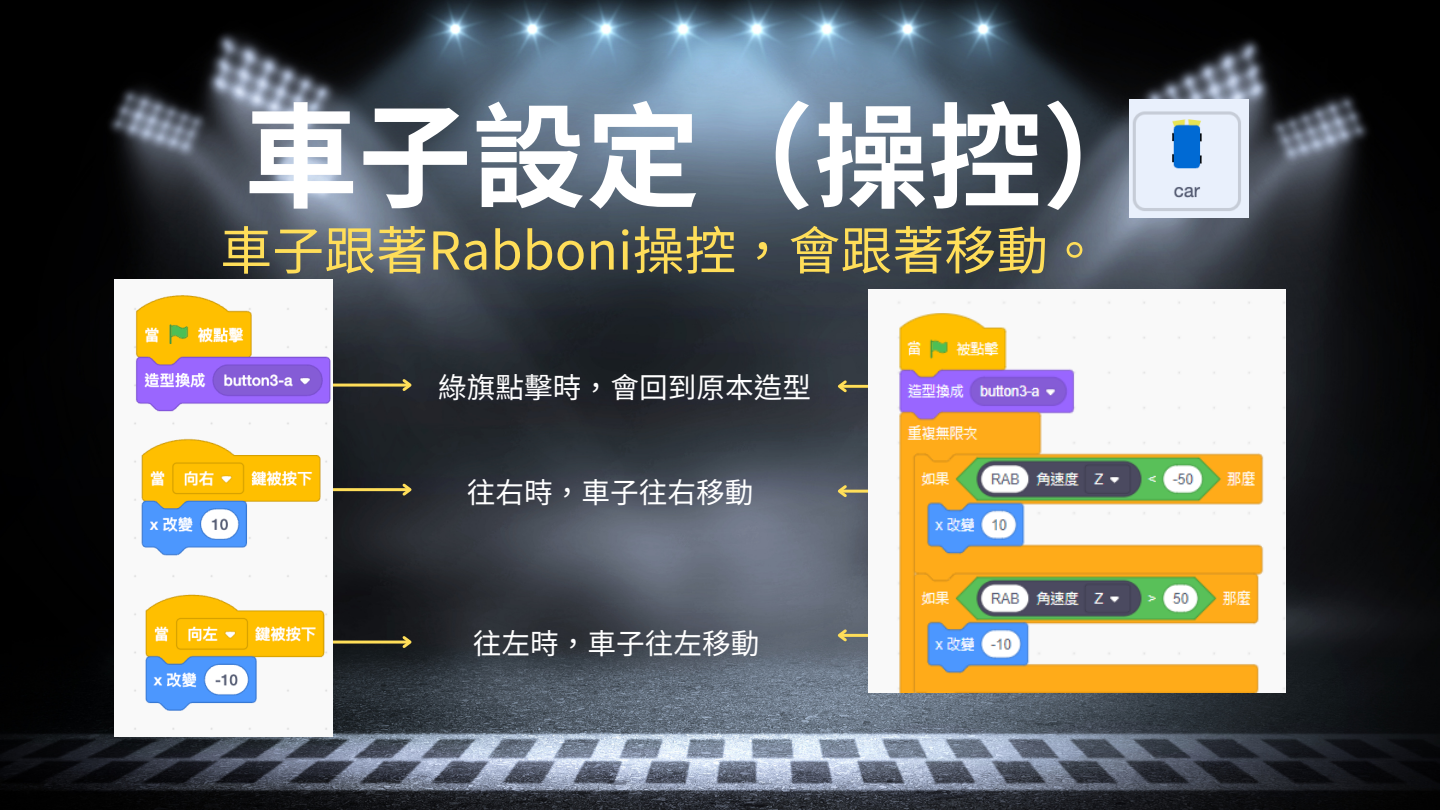
<style>
.page{position:relative;width:1440px;height:810px;background:#fff}
.page>*{position:absolute;margin:0;border:0;box-sizing:border-box;transform-origin:0 0}
.t1{font:700 114px "Noto Sans TC";color:#fff}
.t2{font:52px "Noto Sans TC";color:#ffde59}
.t3{font:28.7px "Noto Sans TC";color:#fff}
</style>
<div class="page">
<img style="left:0;top:0;width:1440px;height:810px">
<hr style="left:257px;top:641px;width:153px;height:3px;background:#ffde59">
<svg style="left:400px;top:633px;width:15px;height:18px"></svg>
<hr style="left:257px;top:384px;width:153px;height:3px;background:#ffde59">
<svg style="left:400px;top:376px;width:15px;height:18px"></svg>
<hr style="left:257px;top:488px;width:153px;height:3px;background:#ffde59">
<svg style="left:400px;top:481px;width:15px;height:17px"></svg>
<img style="left:114px;top:279px;width:218px;height:457px">
<img style="left:1129px;top:100px;width:120px;height:117px">
<hr style="left:839px;top:490px;width:153px;height:3px;background:#ffde59">
<svg style="left:834px;top:482px;width:16px;height:18px"></svg>
<hr style="left:839px;top:634px;width:153px;height:3px;background:#ffde59">
<svg style="left:834px;top:627px;width:16px;height:17px"></svg>
<hr style="left:839px;top:385px;width:153px;height:3px;background:#ffde59">
<svg style="left:834px;top:378px;width:16px;height:17px"></svg>
<img style="left:868px;top:289px;width:418px;height:404px">
<p class="t1" style="left:244px;top:66px;width:913px">車子設定（操控）</p>
<p class="t2" style="left:220px;top:209px;width:882px">車子跟著Rabboni操控，會跟著移動。</p>
<p class="t3" style="left:438px;top:365px;width:374px">綠旗點擊時，會回到原本造型</p>
<p class="t3" style="left:467px;top:469px;width:288px">往右時，車子往右移動</p>
<p class="t3" style="left:473px;top:620px;width:288px">往左時，車子往左移動</p>
</div>
